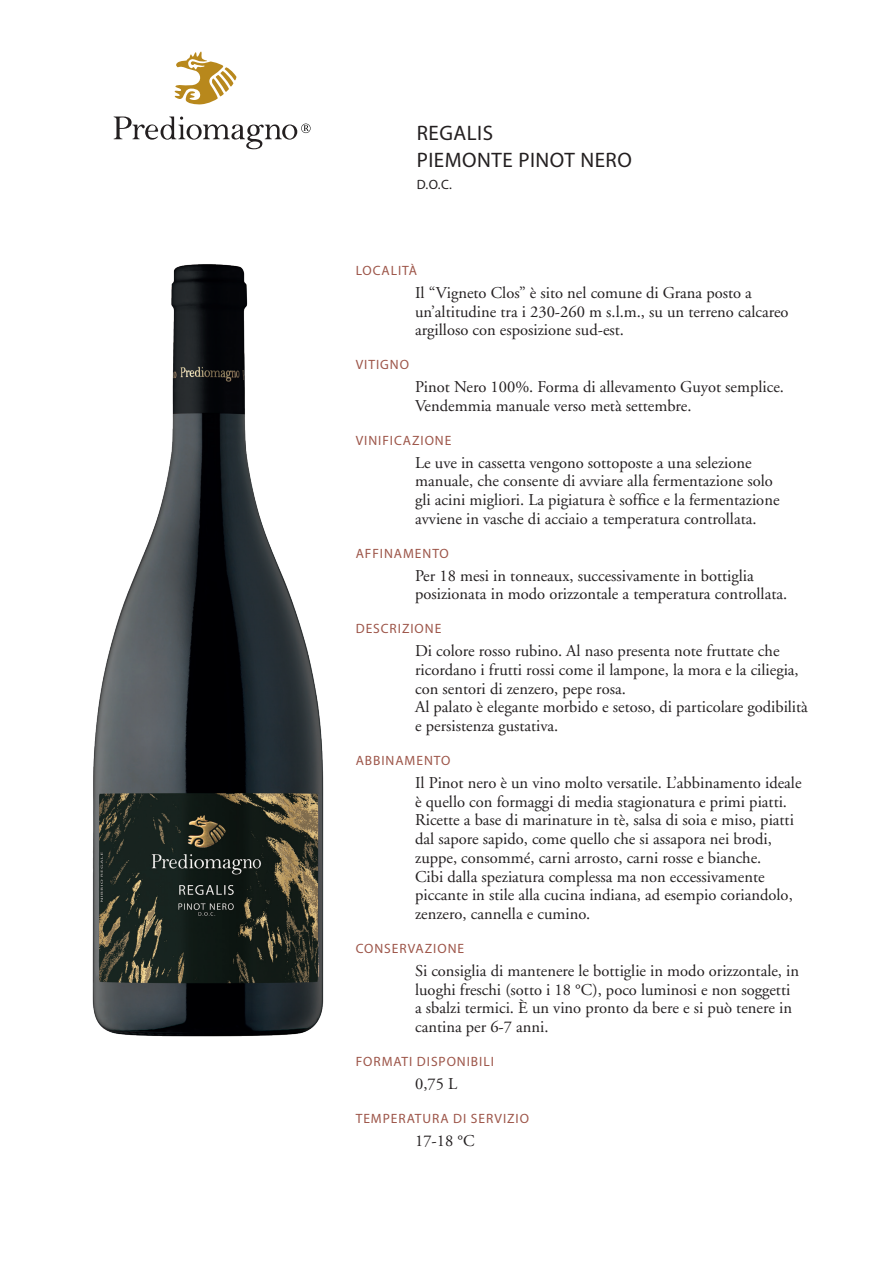
<style>
.page{position:relative;width:893px;height:1263px;background:#fff}
.page>*{position:absolute;margin:0;border:0;box-sizing:border-box;transform-origin:0 0}
.t1{font:21px/26.7px "Myriad Pro";letter-spacing:.025em;color:#231f20}
.t2{font:16.5px/18.8px "Adobe Garamond";color:#231f20}
.t3{font:13.5px "Myriad Pro";letter-spacing:.07em;color:#9d5549}
.t4{font:13.5px "Myriad Pro";color:#231f20}
</style>
<div class="page">
<svg style="left:174px;top:51px;width:62px;height:54px"></svg>
<svg style="left:114px;top:117px;width:197px;height:32px"></svg>
<img style="left:92px;top:264px;width:232px;height:773px">
<p class="t1" style="left:417px;top:119px;width:217px">REGALIS<br>PIEMONTE PINOT NERO</p>
<p class="t4" style="left:417px;top:176px;width:37px">D.O.C.</p>
<p class="t3" style="left:356px;top:262px;width:63px">LOCALITÀ</p>
<p class="t2" style="left:415px;top:284px;width:375px">Il “Vigneto Clos” è sito nel comune di Grana posto a un’altitudine tra i 230-260 m s.l.m., su un terreno calcareo argilloso con esposizione sud-est.</p>
<p class="t3" style="left:356px;top:356px;width:55px">VITIGNO</p>
<p class="t2" style="left:415px;top:378px;width:370px">Pinot Nero 100%. Forma di allevamento Guyot semplice.<br>Vendemmia manuale verso metà settembre.</p>
<p class="t3" style="left:356px;top:432px;width:97px">VINIFICAZIONE</p>
<p class="t2" style="left:415px;top:453px;width:366px">Le uve in cassetta vengono sottoposte a una selezione manuale, che consente di avviare alla fermentazione solo gli acini migliori. La pigiatura è soffice e la fermentazione avviene in vasche di acciaio a temperatura controllata.</p>
<p class="t3" style="left:356px;top:545px;width:95px">AFFINAMENTO</p>
<p class="t2" style="left:415px;top:566px;width:374px">Per 18 mesi in tonneaux, successivamente in bottiglia posizionata in modo orizzontale a temperatura controllata.</p>
<p class="t3" style="left:356px;top:620px;width:87px">DESCRIZIONE</p>
<p class="t2" style="left:415px;top:642px;width:394px">Di colore rosso rubino. Al naso presenta note fruttate che ricordano i frutti rossi come il lampone, la mora e la ciliegia, con sentori di zenzero, pepe rosa.<br>Al palato è elegante morbido e setoso, di particolare godibilità e persistenza gustativa.</p>
<p class="t3" style="left:356px;top:752px;width:96px">ABBINAMENTO</p>
<p class="t2" style="left:415px;top:774px;width:388px">Il Pinot nero è un vino molto versatile. L’abbinamento ideale è quello con formaggi di media stagionatura e primi piatti.<br>Ricette a base di marinature in tè, salsa di soia e miso, piatti dal sapore sapido, come quello che si assapora nei brodi, zuppe, consommé, carni arrosto, carni rosse e bianche.<br>Cibi dalla speziatura complessa ma non eccessivamente piccante in stile alla cucina indiana, ad esempio coriandolo, zenzero, cannella e cumino.</p>
<p class="t3" style="left:356px;top:940px;width:110px">CONSERVAZIONE</p>
<p class="t2" style="left:415px;top:962px;width:385px">Si consiglia di mantenere le bottiglie in modo orizzontale, in luoghi freschi (sotto i 18 °C), poco luminosi e non soggetti a sbalzi termici. È un vino pronto da bere e si può tenere in cantina per 6-7 anni.</p>
<p class="t3" style="left:356px;top:1053px;width:140px">FORMATI DISPONIBILI</p>
<p class="t2" style="left:415px;top:1075px;width:44px">0,75 L</p>
<p class="t3" style="left:356px;top:1110px;width:175px">TEMPERATURA DI SERVIZIO</p>
<p class="t2" style="left:415px;top:1131px;width:61px">17-18 °C</p>
</div>
